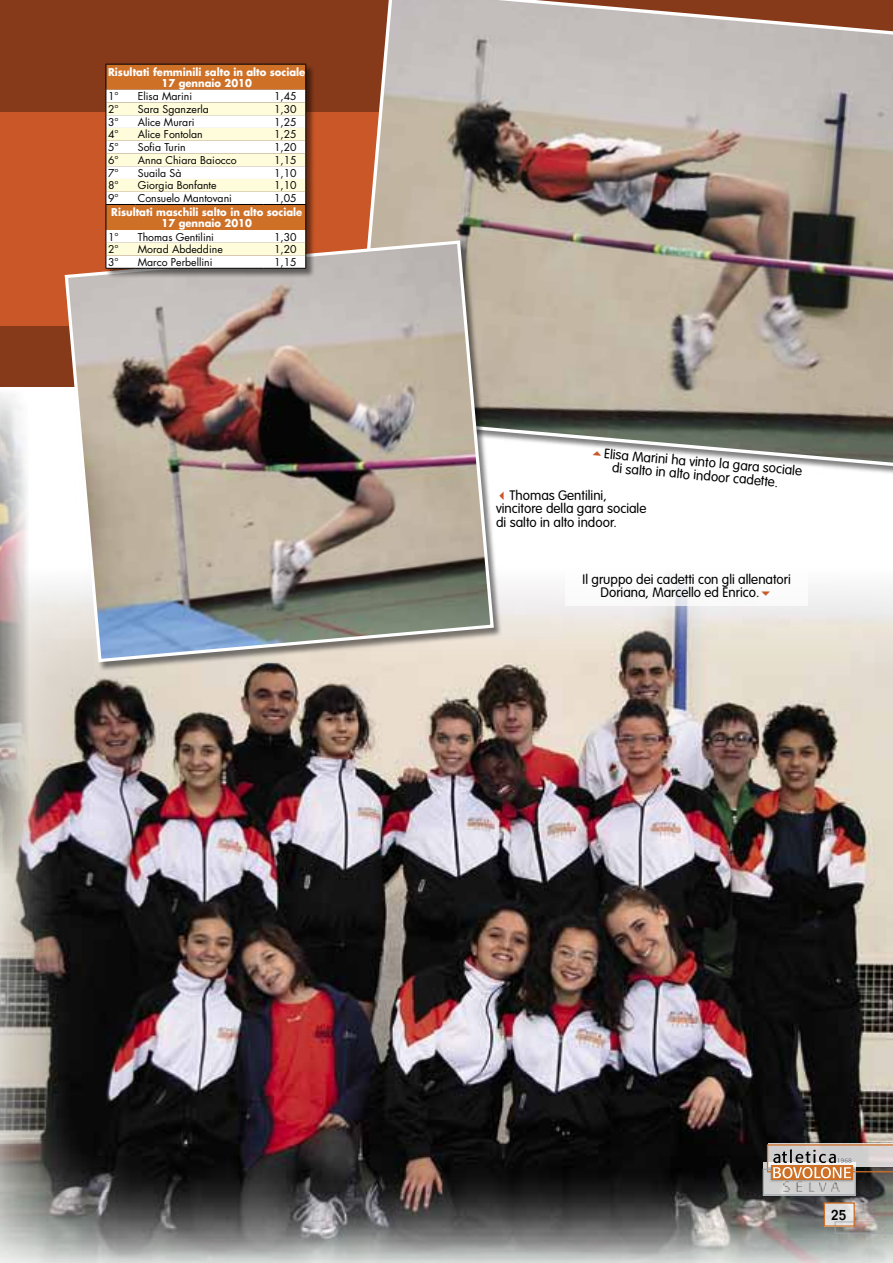
<style>
.page{position:relative;width:893px;height:1263px;background:#fff}
.page>*{position:absolute;margin:0;border:0;box-sizing:border-box;transform-origin:0 0}
.t1{font:500 15px "Folio";color:#000;scale:.9 1}
.t2{font:300 13.5px/13.5px "VAG Rounded";color:#000}
.t3{font:10.5px "Futura";color:#000}
.t4{font:700 10.5px/10.5px "Futura";color:#fff;text-align:center;scale:.95 1}
.s1{color:#c95727}
</style>
<div class="page">
<img style="left:0;top:586px;width:893px;height:677px">
<img style="left:0;top:393px;width:29px;height:482px">
<div style="left:0;top:0;width:893px;height:387px;background:#863a1a"></div>
<div style="left:0;top:112px;width:893px;height:213px;background:#c95727"></div>
<img style="left:367px;top:0;width:526px;height:468px">
<div style="left:64px;top:240px;width:438px;height:430px;background:#000;opacity:.5"></div>
<img style="left:63px;top:239px;width:433px;height:425px">
<div style="left:105px;top:63px;width:210px;height:215px;background:#000;opacity:.5"></div>
<svg style="left:106px;top:64px;width:200px;height:204px;background:#ead2b6"></svg>
<hr style="left:106px;top:268px;width:30px;height:1px;background:#000">
<hr style="left:136px;top:268px;width:127px;height:1px;background:#000">
<hr style="left:263px;top:268px;width:43px;height:1px;background:#000">
<div style="left:566px;top:565px;width:242px;height:41px;background:#fff"></div>
<svg style="left:768px;top:1143px;width:125px;height:1px"></svg>
<svg style="left:763px;top:1162px;width:91px;height:31px"></svg>
<div style="left:824px;top:1203px;width:30px;height:23px;background:linear-gradient(to right,#dadbdb,#e6e5e5)"></div>
<div style="left:763px;top:1169px;width:93px;height:26px;border:1px solid #9fa4a9"></div>
<svg style="left:834px;top:1221px;width:59px;height:13px"></svg>
<div style="left:824px;top:1202px;width:31px;height:25px;border:1px solid #cf7027"></div>
<img style="left:770px;top:1178px;width:85px;height:5px">
<svg style="left:771px;top:1178px;width:81px;height:2px"></svg>
<svg style="left:767px;top:1144px;width:126px;height:34px;background:#bda695"></svg>
<img style="left:784px;top:1181px;width:56px;height:10px">
<svg style="left:593px;top:451px;width:8px;height:5px"></svg>
<p class="t4" style="left:108px;top:67px;width:209px">Risultati femminili salto in alto sociale<br>17 gennaio 2010</p>
<p class="t3" style="left:108px;top:89px;width:12px">1°</p>
<p class="t3" style="left:138px;top:89px;width:56px">Elisa Marini</p>
<p class="t3" style="left:274px;top:89px;width:24px">1,45</p>
<p class="t3" style="left:108px;top:102px;width:12px">2°</p>
<p class="t3" style="left:138px;top:102px;width:73px">Sara Sganzerla</p>
<p class="t3" style="left:274px;top:102px;width:24px">1,30</p>
<p class="t3" style="left:108px;top:115px;width:12px">3°</p>
<p class="t3" style="left:138px;top:115px;width:58px">Alice Murari</p>
<p class="t3" style="left:274px;top:115px;width:24px">1,25</p>
<p class="t3" style="left:108px;top:127px;width:12px">4°</p>
<p class="t3" style="left:138px;top:127px;width:67px">Alice Fontolan</p>
<p class="t3" style="left:274px;top:127px;width:24px">1,25</p>
<p class="t3" style="left:108px;top:140px;width:12px">5°</p>
<p class="t3" style="left:138px;top:140px;width:50px">Sofia Turin</p>
<p class="t3" style="left:274px;top:140px;width:24px">1,20</p>
<p class="t3" style="left:108px;top:153px;width:12px">6°</p>
<p class="t3" style="left:138px;top:153px;width:100px">Anna Chiara Baiocco</p>
<p class="t3" style="left:274px;top:153px;width:24px">1,15</p>
<p class="t3" style="left:108px;top:166px;width:12px">7°</p>
<p class="t3" style="left:138px;top:166px;width:45px">Suaila Sà</p>
<p class="t3" style="left:274px;top:166px;width:24px">1,10</p>
<p class="t3" style="left:108px;top:178px;width:12px">8°</p>
<p class="t3" style="left:138px;top:178px;width:80px">Giorgia Bonfante</p>
<p class="t3" style="left:274px;top:178px;width:24px">1,10</p>
<p class="t3" style="left:108px;top:191px;width:12px">9°</p>
<p class="t3" style="left:138px;top:191px;width:96px">Consuelo Mantovani</p>
<p class="t3" style="left:274px;top:191px;width:24px">1,05</p>
<p class="t4" style="left:111px;top:207px;width:203px">Risultati maschili salto in alto sociale<br>17 gennaio 2010</p>
<p class="t3" style="left:108px;top:229px;width:12px">1°</p>
<p class="t3" style="left:138px;top:229px;width:78px">Thomas Gentilini</p>
<p class="t3" style="left:274px;top:229px;width:24px">1,30</p>
<p class="t3" style="left:108px;top:242px;width:12px">2°</p>
<p class="t3" style="left:138px;top:242px;width:86px">Morad Abdeddine</p>
<p class="t3" style="left:274px;top:242px;width:24px">1,20</p>
<p class="t3" style="left:108px;top:255px;width:12px">3°</p>
<p class="t3" style="left:138px;top:255px;width:76px">Marco Perbellini</p>
<p class="t3" style="left:274px;top:255px;width:24px">1,15</p>
<p class="t2" style="left:614px;top:447px;width:191px;text-indent:-9px;rotate:5deg">Elisa Marini ha vinto la gara sociale di salto in alto indoor cadette.</p>
<p class="t2" style="left:496px;top:488px;width:152px"><span class="s1">✓</span>Thomas Gentilini, vincitore della gara sociale di salto in alto indoor.</p>
<p class="t2" style="left:601px;top:572px;width:192px;text-indent:-18px">Il gruppo dei cadetti con gli allenatori<br>Doriana, Marcello ed Enrico.</p>
<h1 class="t1" style="left:831px;top:1205px;width:18px">25</h1>
</div>
